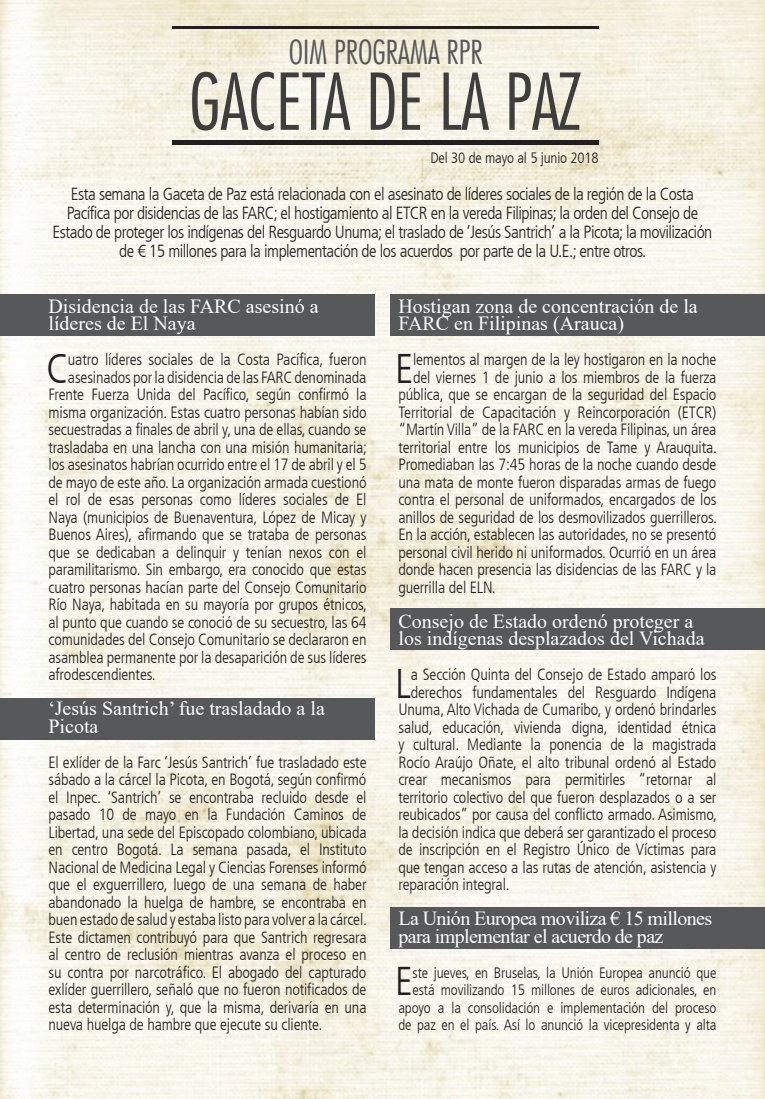
<style>
.page{position:relative;width:765px;height:1099px;background:#fff}
.page>*{position:absolute;margin:0;border:0;box-sizing:border-box;transform-origin:0 0}
.t1{font:300 condensed 76px "Futura LT";color:#3e3e3f}
.t2{font:300 condensed 41.38px "Frutiger LT";color:#231f20}
.t3{font:300 condensed 40.12px "Frutiger LT";color:#231f20}
.t4{font:300 condensed 32.38px "Futura LT";color:#57585a}
.t5{font:20px/17.5px "Times New Roman";color:#fff}
.t6{font:20px/17.5px "Times New Roman";letter-spacing:-.03em;color:#fff}
.t7{font:300 condensed 17.5px/18.8px "Frutiger LT";letter-spacing:-.03em;color:#231f20;text-align:center}
.t8{font:300 condensed 16.25px/17.5px "Frutiger LT";letter-spacing:-.01em;color:#231f20;text-align:justify}
.t9{font:300 condensed 15px/17.5px "Frutiger LT";letter-spacing:-.01em;color:#231f20;text-align:right}
</style>
<div class="page">
<img style="left:0;top:0;width:765px;height:1098px">
<hr style="left:173px;top:27px;width:426px;height:2px;background:#231f20">
<div style="left:173px;top:140px;width:426px;height:5px;background:#231f20"></div>
<div style="left:0;top:294px;width:375px;height:42px;background:#57585a"></div>
<div style="left:390px;top:294px;width:375px;height:42px;background:#57585a"></div>
<div style="left:390px;top:608px;width:375px;height:42px;background:#57585a"></div>
<div style="left:390px;top:907px;width:375px;height:42px;background:#57585a"></div>
<div style="left:0;top:697px;width:375px;height:42px;background:#57585a"></div>
<h3 class="t4" style="left:289px;top:33px;width:196px">OIM PROGRAMA RPR</h3>
<h1 class="t1" style="left:189px;top:57px;width:395px">GACETA DE LA PAZ</h1>
<p class="t9" style="left:430px;top:149px;width:170px">Del 30 de mayo al 5 junio 2018</p>
<p class="t7" style="left:53px;top:185px;width:661px">Esta semana la Gaceta de Paz está relacionada con el asesinato de líderes sociales de la región de la Costa Pacífica por disidencias de las FARC; el hostigamiento al ETCR en la vereda Filipinas; la orden del Consejo de Estado de proteger los indígenas del Resguardo Unuma; el traslado de ‘Jesús Santrich’ a la Picota; la movilización de € 15 millones para la implementación de los acuerdos por parte de la U.E.; entre otros.</p>
<p class="t5" style="left:49px;top:296px;width:272px">Disidencia de las FARC asesinó a líderes de El Naya</p>
<p class="t2" style="left:46px;top:345px;width:24px">C</p>
<p class="t8" style="left:68px;top:351px;width:300px">uatro líderes sociales de la Costa Pacífica, fueron</p>
<p class="t8" style="left:68px;top:368px;width:300px">asesinados por la disidencia de las FARC denominada</p>
<p class="t8" style="left:49px;top:386px;width:320px">Frente Fuerza Unida del Pacífico, según confirmó la</p>
<p class="t8" style="left:49px;top:403px;width:320px">misma organización. Estas cuatro personas habían sido</p>
<p class="t8" style="left:49px;top:421px;width:319px">secuestradas a finales de abril y, una de ellas, cuando se</p>
<p class="t8" style="left:49px;top:438px;width:320px">trasladaba en una lancha con una misión humanitaria;</p>
<p class="t8" style="left:49px;top:456px;width:320px">los asesinatos habrían ocurrido entre el 17 de abril y el 5</p>
<p class="t8" style="left:49px;top:473px;width:320px">de mayo de este año. La organización armada cuestionó</p>
<p class="t8" style="left:49px;top:491px;width:320px">el rol de esas personas como líderes sociales de El</p>
<p class="t8" style="left:49px;top:508px;width:320px">Naya (municipios de Buenaventura, López de Micay y</p>
<p class="t8" style="left:49px;top:526px;width:320px">Buenos Aires), afirmando que se trataba de personas</p>
<p class="t8" style="left:49px;top:543px;width:319px">que se dedicaban a delinquir y tenían nexos con el</p>
<p class="t8" style="left:49px;top:561px;width:320px">paramilitarismo. Sin embargo, era conocido que estas</p>
<p class="t8" style="left:49px;top:578px;width:320px">cuatro personas hacían parte del Consejo Comunitario</p>
<p class="t8" style="left:49px;top:596px;width:320px">Río Naya, habitada en su mayoría por grupos étnicos,</p>
<p class="t8" style="left:49px;top:613px;width:320px">al punto que cuando se conoció de su secuestro, las 64</p>
<p class="t8" style="left:49px;top:631px;width:320px">comunidades del Consejo Comunitario se declararon en</p>
<p class="t8" style="left:49px;top:648px;width:320px">asamblea permanente por la desaparición de sus líderes</p>
<p class="t8" style="left:49px;top:666px;width:109px">afrodescendientes.</p>
<p class="t5" style="left:49px;top:699px;width:278px">‘Jesús Santrich’ fue trasladado a la<br>Picota</p>
<p class="t8" style="left:49px;top:753px;width:320px">El exlíder de la Farc ‘Jesús Santrich’ fue trasladado este sábado a la cárcel la Picota, en Bogotá, según confirmó el Inpec. ‘Santrich’ se encontraba recluido desde el pasado 10 de mayo en la Fundación Caminos de Libertad, una sede del Episcopado colombiano, ubicada en centro Bogotá. La semana pasada, el Instituto Nacional de Medicina Legal y Ciencias Forenses informó que el exguerrillero, luego de una semana de haber abandonado la huelga de hambre, se encontraba en buen estado de salud y estaba listo para volver a la cárcel.<br>Este dictamen contribuyó para que Santrich regresara al centro de reclusión mientras avanza el proceso en su contra por narcotráfico. El abogado del capturado exlíder guerrillero, señaló que no fueron notificados de esta determinación y, que la misma, derivaría en una nueva huelga de hambre que ejecute su cliente.</p>
<p class="t5" style="left:398px;top:296px;width:301px">Hostigan zona de concentración de la<br>FARC en Filipinas (Arauca)</p>
<p class="t2" style="left:395px;top:345px;width:20px">E</p>
<p class="t8" style="left:413px;top:351px;width:305px">lementos al margen de la ley hostigaron en la noche</p>
<p class="t8" style="left:413px;top:368px;width:305px">del viernes 1 de junio a los miembros de la fuerza</p>
<p class="t8" style="left:398px;top:386px;width:319px">pública, que se encargan de la seguridad del Espacio</p>
<p class="t8" style="left:398px;top:403px;width:320px">Territorial de Capacitación y Reincorporación (ETCR)</p>
<p class="t8" style="left:398px;top:421px;width:320px">“Martín Villa” de la FARC en la vereda Filipinas, un área</p>
<p class="t8" style="left:398px;top:438px;width:320px">territorial entre los municipios de Tame y Arauquita.</p>
<p class="t8" style="left:398px;top:456px;width:319px">Promediaban las 7:45 horas de la noche cuando desde</p>
<p class="t8" style="left:398px;top:473px;width:320px">una mata de monte fueron disparadas armas de fuego</p>
<p class="t8" style="left:398px;top:491px;width:320px">contra el personal de uniformados, encargados de los</p>
<p class="t8" style="left:398px;top:508px;width:320px">anillos de seguridad de los desmovilizados guerrilleros.</p>
<p class="t8" style="left:398px;top:526px;width:320px">En la acción, establecen las autoridades, no se presentó</p>
<p class="t8" style="left:398px;top:543px;width:320px">personal civil herido ni uniformados. Ocurrió en un área</p>
<p class="t8" style="left:398px;top:561px;width:319px">donde hacen presencia las disidencias de las FARC y la</p>
<p class="t8" style="left:398px;top:578px;width:99px">guerrilla del ELN.</p>
<p class="t5" style="left:398px;top:611px;width:308px">Consejo de Estado ordenó proteger a los indígenas desplazados del Vichada</p>
<p class="t2" style="left:395px;top:660px;width:18px">L</p>
<p class="t8" style="left:411px;top:666px;width:307px">a Sección Quinta del Consejo de Estado amparó los</p>
<p class="t8" style="left:411px;top:683px;width:307px">derechos fundamentales del Resguardo Indígena</p>
<p class="t8" style="left:398px;top:701px;width:319px">Unuma, Alto Vichada de Cumaribo, y ordenó brindarles</p>
<p class="t8" style="left:398px;top:718px;width:320px">salud, educación, vivienda digna, identidad étnica</p>
<p class="t8" style="left:398px;top:736px;width:320px">y cultural. Mediante la ponencia de la magistrada</p>
<p class="t8" style="left:398px;top:753px;width:319px">Rocío Araújo Oñate, el alto tribunal ordenó al Estado</p>
<p class="t8" style="left:398px;top:771px;width:320px">crear mecanismos para permitirles “retornar al</p>
<p class="t8" style="left:398px;top:788px;width:320px">territorio colectivo del que fueron desplazados o a ser</p>
<p class="t8" style="left:398px;top:806px;width:320px">reubicados” por causa del conflicto armado. Asimismo,</p>
<p class="t8" style="left:398px;top:823px;width:320px">la decisión indica que deberá ser garantizado el proceso</p>
<p class="t8" style="left:398px;top:841px;width:320px">de inscripción en el Registro Único de Víctimas para</p>
<p class="t8" style="left:398px;top:858px;width:320px">que tengan acceso a las rutas de atención, asistencia y</p>
<p class="t8" style="left:398px;top:876px;width:113px">reparación integral.</p>
<p class="t6" style="left:398px;top:909px;width:315px">La Unión Europea moviliza € 15 millones para implementar el acuerdo de paz</p>
<p class="t3" style="left:395px;top:958px;width:19px">E</p>
<p class="t9" style="left:398px;top:964px;width:320px">ste jueves, en Bruselas, la Unión Europea anunció que está movilizando 15 millones de euros adicionales, en apoyo a la consolidación e implementación del proceso de paz en el país. Así lo anunció la vicepresidenta y alta</p>
</div>
